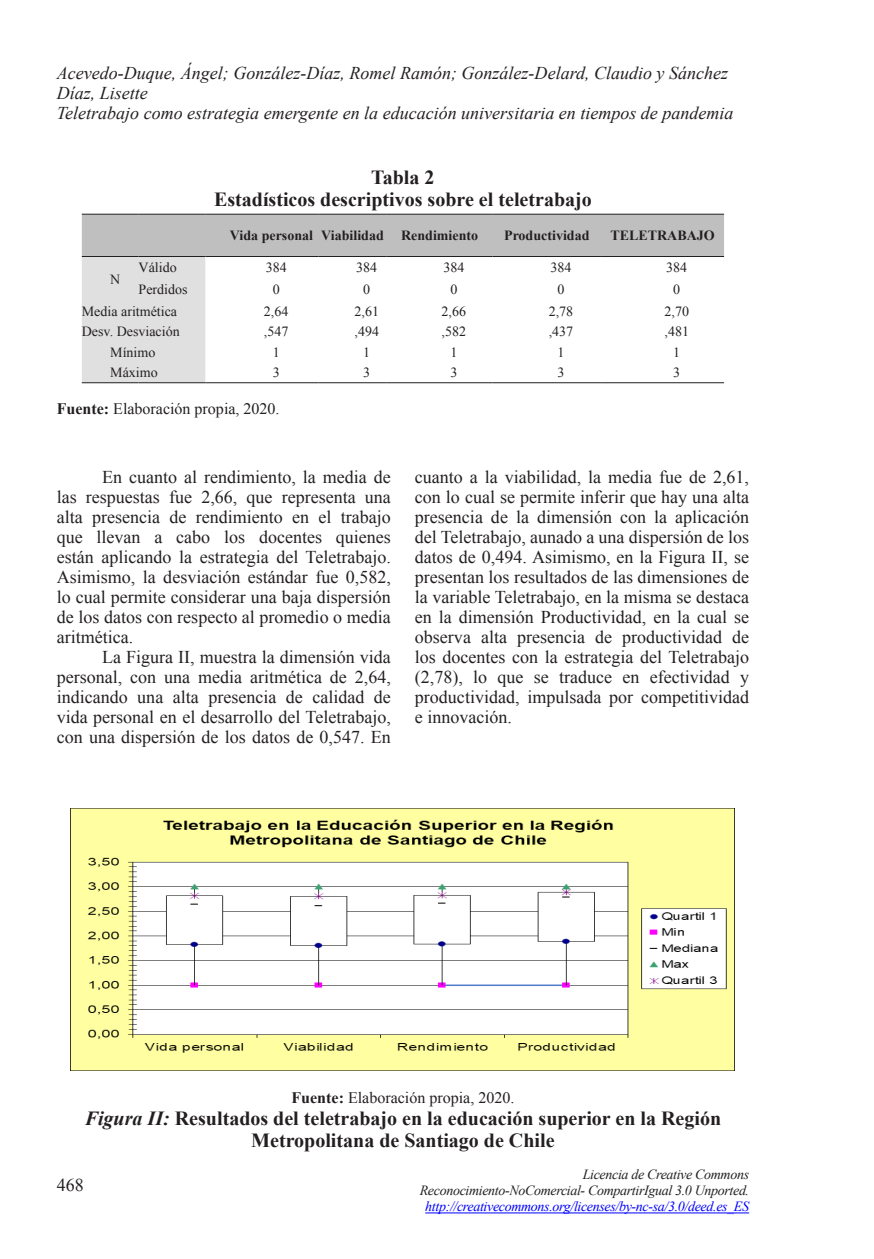
<style>
.page{position:relative;width:874px;height:1259px;background:#fff}
.page>*{position:absolute;margin:0;border:0;box-sizing:border-box;transform-origin:0 0}
.a_titulo-tabla{font:700 20px/22px "Times New Roman";color:#231f20;text-align:center}
.a_contenido{font:18px/20px "Times New Roman";color:#231f20;text-align:justify}
.t1{font:italic 18px/20px "Times New Roman";color:#231f20}
.t2{font:16px "Times New Roman";color:#231f20}
.t3{font:14px "Times New Roman";color:#231f20}
.t4{font:italic 14px/16px "Times New Roman";letter-spacing:-.025em;color:#231f20;text-align:right}
.t5{font:italic 14px "Times New Roman";letter-spacing:-.025em;color:#00f}
.t6{font:700 14px "Times New Roman";color:#231f20}
.s1{font-weight:700}
.s2{font-style:italic}
</style>
<div class="page">
<hr style="left:425px;top:1212px;width:323px;height:1px;background:#00f">
<svg style="left:82px;top:215px;width:641px;height:167px;background:#cbcbcb"></svg>
<svg style="left:205px;top:257px;width:518px;height:125px"></svg>
<hr style="left:82px;top:214px;width:56px;height:1px;background:#231f20">
<hr style="left:138px;top:214px;width:67px;height:1px;background:#231f20">
<hr style="left:205px;top:214px;width:113px;height:1px;background:#231f20">
<hr style="left:318px;top:214px;width:68px;height:1px;background:#231f20">
<hr style="left:386px;top:214px;width:106px;height:1px;background:#231f20">
<hr style="left:492px;top:214px;width:108px;height:1px;background:#231f20">
<hr style="left:600px;top:214px;width:123px;height:1px;background:#231f20">
<hr style="left:82px;top:256px;width:56px;height:1px;background:#231f20">
<hr style="left:138px;top:256px;width:67px;height:1px;background:#231f20">
<hr style="left:205px;top:256px;width:113px;height:1px;background:#231f20">
<hr style="left:318px;top:256px;width:68px;height:1px;background:#231f20">
<hr style="left:386px;top:256px;width:106px;height:1px;background:#231f20">
<hr style="left:492px;top:256px;width:108px;height:1px;background:#231f20">
<hr style="left:600px;top:256px;width:123px;height:1px;background:#231f20">
<hr style="left:82px;top:382px;width:56px;height:1px;background:#231f20">
<hr style="left:138px;top:382px;width:67px;height:1px;background:#231f20">
<hr style="left:205px;top:382px;width:113px;height:1px;background:#231f20">
<hr style="left:318px;top:382px;width:68px;height:1px;background:#231f20">
<hr style="left:386px;top:382px;width:106px;height:1px;background:#231f20">
<hr style="left:492px;top:382px;width:108px;height:1px;background:#231f20">
<hr style="left:600px;top:382px;width:123px;height:1px;background:#231f20">
<img style="left:71px;top:808px;width:663px;height:262px">
<p class="t1" style="left:57px;top:63px;width:678px">Acevedo-Duque, Ángel; González-Díaz, Romel Ramón; González-Delard, Claudio y Sánchez<br>Díaz, Lisette<br>Teletrabajo como estrategia emergente en la educación universitaria en tiempos de pandemia</p>
<p class="a_titulo-tabla" style="left:371px;top:165px;width:65px">Tabla 2</p>
<p class="a_titulo-tabla" style="left:214px;top:187px;width:379px">Estadísticos descriptivos sobre el teletrabajo</p>
<p class="t6" style="left:230px;top:226px;width:85px">Vida personal</p>
<p class="t6" style="left:321px;top:226px;width:64px">Viabilidad</p>
<p class="t6" style="left:401px;top:226px;width:78px">Rendimiento</p>
<p class="t6" style="left:504px;top:226px;width:87px">Productividad</p>
<p class="t6" style="left:610px;top:226px;width:106px">TELETRABAJO</p>
<p class="t3" style="left:138px;top:258px;width:40px">Válido</p>
<p class="t3" style="left:265px;top:258px;width:22px">384</p>
<p class="t3" style="left:356px;top:258px;width:22px">384</p>
<p class="t3" style="left:443px;top:258px;width:22px">384</p>
<p class="t3" style="left:550px;top:258px;width:22px">384</p>
<p class="t3" style="left:666px;top:258px;width:22px">384</p>
<p class="t3" style="left:138px;top:280px;width:50px">Perdidos</p>
<p class="t3" style="left:272px;top:280px;width:8px">0</p>
<p class="t3" style="left:363px;top:280px;width:8px">0</p>
<p class="t3" style="left:450px;top:280px;width:8px">0</p>
<p class="t3" style="left:557px;top:280px;width:8px">0</p>
<p class="t3" style="left:673px;top:280px;width:8px">0</p>
<p class="t3" style="left:82px;top:302px;width:97px">Media aritmética</p>
<p class="t3" style="left:264px;top:302px;width:26px">2,64</p>
<p class="t3" style="left:354px;top:302px;width:26px">2,61</p>
<p class="t3" style="left:441px;top:302px;width:26px">2,66</p>
<p class="t3" style="left:548px;top:302px;width:26px">2,78</p>
<p class="t3" style="left:664px;top:302px;width:26px">2,70</p>
<p class="t3" style="left:82px;top:322px;width:99px">Desv. Desviación</p>
<p class="t3" style="left:264px;top:322px;width:26px">,547</p>
<p class="t3" style="left:354px;top:322px;width:26px">,494</p>
<p class="t3" style="left:441px;top:322px;width:26px">,582</p>
<p class="t3" style="left:548px;top:322px;width:26px">,437</p>
<p class="t3" style="left:664px;top:322px;width:26px">,481</p>
<p class="t3" style="left:110px;top:343px;width:47px">Mínimo</p>
<p class="t3" style="left:272px;top:343px;width:8px">1</p>
<p class="t3" style="left:363px;top:343px;width:8px">1</p>
<p class="t3" style="left:450px;top:343px;width:8px">1</p>
<p class="t3" style="left:557px;top:343px;width:8px">1</p>
<p class="t3" style="left:673px;top:343px;width:8px">1</p>
<p class="t3" style="left:110px;top:363px;width:49px">Máximo</p>
<p class="t3" style="left:272px;top:363px;width:8px">3</p>
<p class="t3" style="left:363px;top:363px;width:8px">3</p>
<p class="t3" style="left:450px;top:363px;width:8px">3</p>
<p class="t3" style="left:557px;top:363px;width:8px">3</p>
<p class="t3" style="left:673px;top:363px;width:8px">3</p>
<p class="t2" style="left:57px;top:397px;width:224px"><span class="s1">Fuente:</span> Elaboración propia, 2020.</p>
<p class="t3" style="left:110px;top:270px;width:12px">N</p>
<p class="a_contenido" style="left:57px;top:467px;width:335px;text-indent:45px">En cuanto al rendimiento, la media de las respuestas fue 2,66, que representa una alta presencia de rendimiento en el trabajo que llevan a cabo los docentes quienes están aplicando la estrategia del Teletrabajo.<br>Asimismo, la desviación estándar fue 0,582, lo cual permite considerar una baja dispersión de los datos con respecto al promedio o media aritmética.</p>
<p class="a_contenido" style="left:57px;top:647px;width:335px;text-indent:45px">La Figura II, muestra la dimensión vida personal, con una media aritmética de 2,64, indicando una alta presencia de calidad de vida personal en el desarrollo del Teletrabajo, con una dispersión de los datos de 0,547. En</p>
<p class="a_contenido" style="left:415px;top:467px;width:335px">cuanto a la viabilidad, la media fue de 2,61, con lo cual se permite inferir que hay una alta presencia de la dimensión con la aplicación del Teletrabajo, aunado a una dispersión de los datos de 0,494. Asimismo, en la Figura II, se presentan los resultados de las dimensiones de la variable Teletrabajo, en la misma se destaca en la dimensión Productividad, en la cual se observa alta presencia de productividad de los docentes con la estrategia del Teletrabajo (2,78), lo que se traduce en efectividad y productividad, impulsada por competitividad e innovación.</p>
<p class="t2" style="left:291px;top:1086px;width:224px"><span class="s1">Fuente:</span> Elaboración propia, 2020.</p>
<p class="a_titulo-tabla" style="left:85px;top:1106px;width:637px"><span class="s2">Figura II:</span> Resultados del teletrabajo en la educación superior en la Región<br>Metropolitana de Santiago de Chile</p>
<p class="a_contenido" style="left:57px;top:1175px;width:28px">468</p>
<p class="t4" style="left:419px;top:1166px;width:331px">Licencia de Creative Commons<br>Reconocimiento-NoComercial- CompartirIgual 3.0 Unported.</p>
<p class="t5" style="left:425px;top:1197px;width:325px">http://creativecommons.org/licenses/by-nc-sa/3.0/deed.es_ES</p>
</div>
